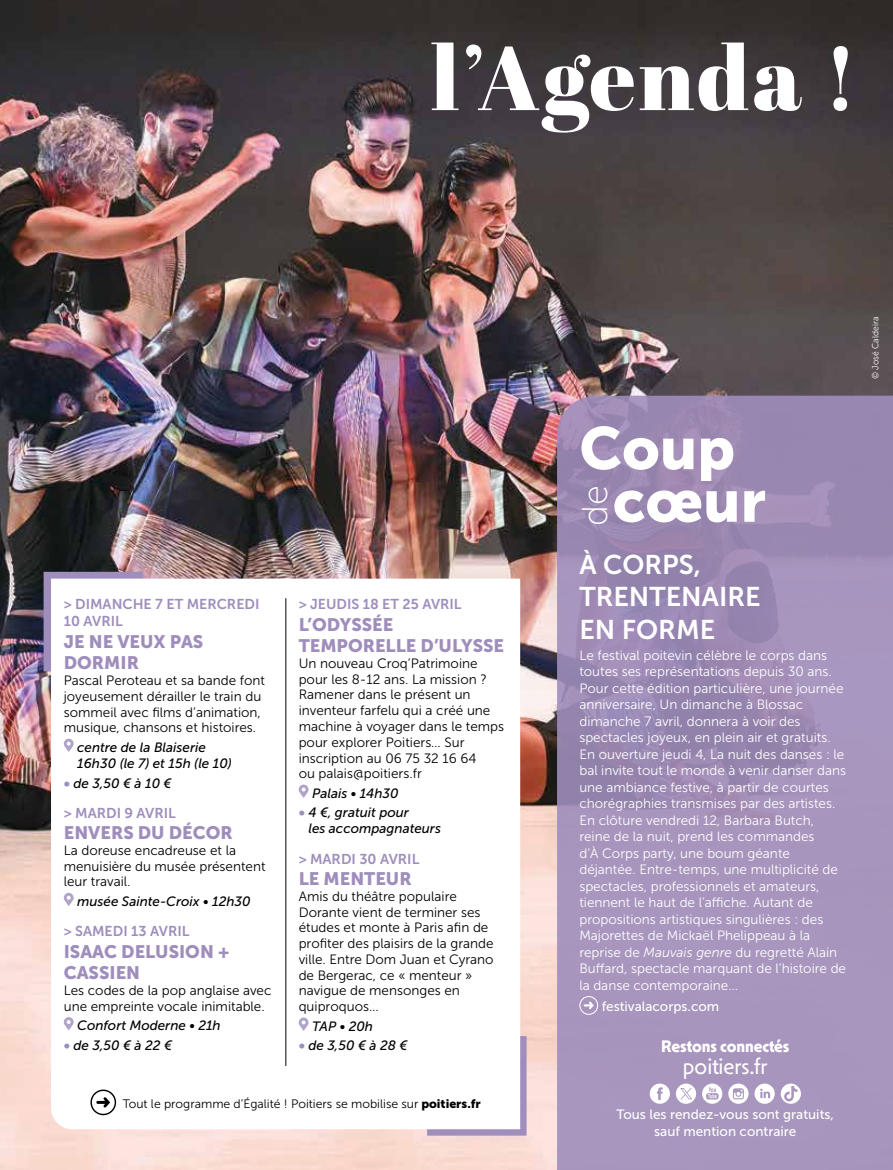
<style>
.page{position:relative;width:893px;height:1170px;background:#fff}
.page>*{position:absolute;margin:0;border:0;box-sizing:border-box;transform-origin:0 0}
.t1{font:90px "Abril Fatface";letter-spacing:.03em;color:#fff}
.t2{font:59.25px "Museo Sans 900";color:#fff}
.t3{font:35.85px "Museo Sans 100";color:#fff}
.t4{font:27px/32.4px "Museo Sans 700";color:#fff}
.t5{font:22.5px "Mendl Sans Dusk";color:#fff}
.t6{font:18px/21.6px "Museo Sans 900";color:#9f8ebc}
.t7{font:700 16.8px "Mendl Sans Dusk";color:#fff}
.t8{font:14.25px/17.1px "Museo Sans 700";color:#9f8ebc}
.t9{font:13.5px/16.5px "Museo Sans 300";color:#fff}
.t10{font:13.5px/15.8px "Museo Sans 300";color:#000}
.t11{font:italic 13.5px/16.2px "Museo Sans 500";color:#000}
.t12{font:13.5px/16.5px "Museo Sans 500";color:#fff;text-align:center}
.t13{font:12.3px "Museo Sans 300";color:#000}
.t14{font:9px "Museo Sans 300";color:#fff;scale:.95 1}
.s1{font-family:"Museo Sans 900";font-style:normal;color:#9f8ebc}
.s2{font-family:"Museo Sans 900"}
.s3{font-style:italic}
</style>
<div class="page">
<img style="left:0;top:0;width:893px;height:1169px">
<svg style="left:557px;top:395px;width:336px;height:774px;background:#a18fb8"></svg>
<div style="left:579px;top:995px;width:19px;height:19px;border:1px solid #fff;border-radius:50%"></div>
<svg style="left:584px;top:1001px;width:10px;height:8px"></svg>
<svg style="left:44px;top:571px;width:99px;height:100px"></svg>
<svg style="left:427px;top:1035px;width:100px;height:100px"></svg>
<svg style="left:51px;top:578px;width:469px;height:551px"></svg>
<svg style="left:64px;top:738px;width:10px;height:13px"></svg>
<svg style="left:64px;top:892px;width:10px;height:13px"></svg>
<svg style="left:64px;top:1016px;width:10px;height:14px"></svg>
<hr style="left:286px;top:598px;width:1px;height:467px;background:#000">
<div style="left:90px;top:1089px;width:26px;height:26px;border:1px solid #000;border-radius:50%"></div>
<svg style="left:96px;top:1097px;width:14px;height:10px"></svg>
<svg style="left:754px;top:1083px;width:21px;height:20px"></svg>
<svg style="left:728px;top:1083px;width:20px;height:20px"></svg>
<svg style="left:676px;top:1083px;width:20px;height:20px"></svg>
<svg style="left:650px;top:1083px;width:20px;height:20px"></svg>
<svg style="left:702px;top:1083px;width:20px;height:20px"></svg>
<svg style="left:781px;top:1083px;width:20px;height:20px"></svg>
<svg style="left:299px;top:784px;width:10px;height:13px"></svg>
<svg style="left:299px;top:1017px;width:10px;height:13px"></svg>
<h1 class="t1" style="left:431px;top:15px;width:428px">l’Agenda !</h1>
<p class="t8" style="left:64px;top:595px;width:197px">&gt; DIMANCHE 7 ET MERCREDI<br>10 AVRIL</p>
<h3 class="t6" style="left:64px;top:630px;width:141px">JE NE VEUX PAS<br>DORMIR</h3>
<p class="t10" style="left:64px;top:672px;width:203px">Pascal Peroteau et sa bande font joyeusement dérailler le train du sommeil avec films d’animation, musique, chansons et histoires.</p>
<p class="t11" style="left:77px;top:739px;width:156px">centre de la Blaiserie<br>16h30 (le 7) et 15h (le 10)</p>
<p class="t11" style="left:64px;top:774px;width:109px"><span class="s1">•</span> de 3,50 € à 10 €</p>
<p class="t8" style="left:64px;top:804px;width:114px">&gt; MARDI 9 AVRIL</p>
<h3 class="t6" style="left:64px;top:822px;width:171px">ENVERS DU DÉCOR</h3>
<p class="t10" style="left:64px;top:842px;width:203px">La doreuse encadreuse et la menuisière du musée présentent leur travail.</p>
<p class="t11" style="left:77px;top:893px;width:175px">musée Sainte-Croix • 12h30</p>
<p class="t8" style="left:64px;top:922px;width:127px">&gt; SAMEDI 13 AVRIL</p>
<h3 class="t6" style="left:64px;top:940px;width:167px">ISAAC DELUSION +<br>CASSIEN</h3>
<p class="t10" style="left:64px;top:982px;width:209px">Les codes de la pop anglaise avec une empreinte vocale inimitable.</p>
<p class="t11" style="left:77px;top:1017px;width:145px">Confort Moderne • 21h</p>
<p class="t11" style="left:64px;top:1036px;width:110px"><span class="s1">•</span> de 3,50 € à 22 €</p>
<p class="t8" style="left:299px;top:595px;width:164px">&gt; JEUDIS 18 ET 25 AVRIL</p>
<h3 class="t6" style="left:299px;top:613px;width:207px">L’ODYSSÉE<br>TEMPORELLE D’ULYSSE</h3>
<p class="t10" style="left:299px;top:655px;width:207px">Un nouveau Croq’Patrimoine pour les 8-12 ans. La mission ?<br>Ramener dans le présent un inventeur farfelu qui a créé une machine à voyager dans le temps pour explorer Poitiers… Sur inscription au 06 75 32 16 64<br>ou palais@poitiers.fr</p>
<p class="t11" style="left:312px;top:785px;width:88px">Palais • 14h30</p>
<p class="t11" style="left:308px;top:804px;width:134px;text-indent:-10px"><span class="s1">•</span> 4 €, gratuit pour<br>les accompagnateurs</p>
<p class="t8" style="left:299px;top:850px;width:122px">&gt; MARDI 30 AVRIL</p>
<h3 class="t6" style="left:299px;top:867px;width:115px">LE MENTEUR</h3>
<p class="t10" style="left:299px;top:888px;width:197px">Amis du théâtre populaire<br>Dorante vient de terminer ses études et monte à Paris afin de profiter des plaisirs de la grande ville. Entre Dom Juan et Cyrano de Bergerac, ce « menteur » navigue de mensonges en quiproquos…</p>
<p class="t11" style="left:312px;top:1017px;width:62px">TAP • 20h</p>
<p class="t11" style="left:299px;top:1037px;width:110px"><span class="s1">•</span> de 3,50 € à 28 €</p>
<p class="t13" style="left:123px;top:1096px;width:360px">Tout le programme d’Égalité ! Poitiers se mobilise sur <span class="s2">poitiers.fr</span></p>
<h2 class="t2" style="left:579px;top:415px;width:157px">Coup</h2>
<h3 class="t3" style="left:576px;top:525px;width:42px;rotate:-90deg">de</h3>
<h2 class="t2" style="left:613px;top:467px;width:155px">cœur</h2>
<h3 class="t4" style="left:579px;top:548px;width:183px">À CORPS,<br>TRENTENAIRE<br>EN FORME</h3>
<p class="t9" style="left:579px;top:646px;width:268px">Le festival poitevin célèbre le corps dans toutes ses représentations depuis 30 ans.<br>Pour cette édition particulière, une journée anniversaire, Un dimanche à Blossac dimanche 7 avril, donnera à voir des spectacles joyeux, en plein air et gratuits.<br>En ouverture jeudi 4, La nuit des danses : le bal invite tout le monde à venir danser dans une ambiance festive, à partir de courtes chorégraphies transmises par des artistes.<br>En clôture vendredi 12, Barbara Butch, reine de la nuit, prend les commandes<br>d’À Corps party, une boum géante déjantée. Entre-temps, une multiplicité de spectacles, professionnels et amateurs, tiennent le haut de l’affiche. Autant de propositions artistiques singulières : des Majorettes de Mickaël Phelippeau à la reprise de <span class="s3">Mauvais genre</span> du regretté Alain Buffard, spectacle marquant de l’histoire de la danse contemporaine…</p>
<p class="t12" style="left:602px;top:997px;width:119px">festivalacorps.com</p>
<p class="t7" style="left:661px;top:1035px;width:130px">Restons connectés</p>
<h3 class="t5" style="left:683px;top:1052px;width:86px">poitiers.fr</h3>
<p class="t12" style="left:617px;top:1106px;width:219px">Tous les rendez-vous sont gratuits, sauf mention contraire</p>
<p class="t14" style="left:870px;top:379px;width:67px;rotate:-90deg">© José Caldeira</p>
</div>
